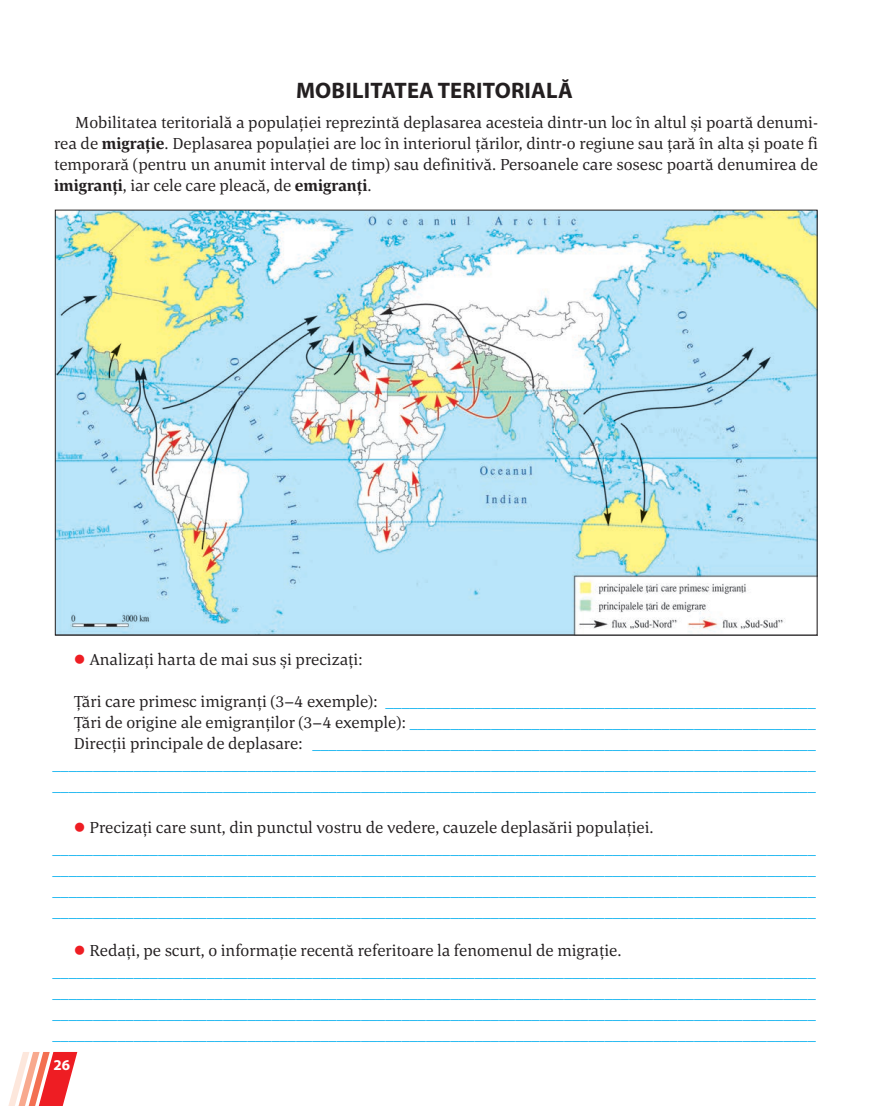
<style>
.page{position:relative;width:872px;height:1106px;background:#fff}
.page>*{position:absolute;margin:0;border:0;box-sizing:border-box;transform-origin:0 0}
.t1{font:700 22.5px "Myriad Pro";letter-spacing:.01em;color:#231f20}
.t2{font:16.5px/21px "Corda";color:#00aeef}
.t3{font:16.5px/21px "Corda";color:#231f20;text-align:justify}
.t4{font:700 15px "Myriad Pro";color:#fff}
.s1{font-weight:700}
.s2{color:#ee1d23}
.s3{color:#231f20}
</style>
<div class="page">
<svg style="left:8px;top:1052px;width:69px;height:54px"></svg>
<img style="left:57px;top:212px;width:758px;height:421px">
<h1 class="t1" style="left:296px;top:76px;width:278px">MOBILITATEA TERITORIALĂ</h1>
<p class="t3" style="left:54px;top:111px;width:765px;text-indent:21px">Mobilitatea teritorială a populației reprezintă deplasarea acesteia dintr-un loc în altul și poartă denumi&shy;rea de <span class="s1">migrație</span>. Deplasarea populației are loc în interiorul țărilor, dintr-o regiune sau țară în alta și poate fi temporară (pentru un anumit interval de timp) sau definitivă. Persoanele care sosesc poartă denumirea de <span class="s1">imigranți</span>, iar cele care pleacă, de <span class="s1">emigranți</span>.</p>
<p class="t3" style="left:74px;top:648px;width:290px"><span class="s2">●</span> Analizați harta de mai sus și precizați:</p>
<p class="t2" style="left:52px;top:690px;width:765px;text-align:right"><span class="s3">Țări care primesc imigranți (3–4 exemple):</span> _____________________________________________________ <span class="s3">Țări de origine ale emigranților (3–4 exemple):</span> __________________________________________________ <span class="s3">Direcții principale de deplasare:</span> ______________________________________________________________ ______________________________________________________________________________________________ ______________________________________________________________________________________________</p>
<p class="t2" style="left:52px;top:816px;width:765px;text-indent:21px"><span class="s2">●</span> <span class="s3">Precizați care sunt, din punctul vostru de vedere, cauzele deplasării populației. </span>______________________________________________________________________________________________ ______________________________________________________________________________________________ ______________________________________________________________________________________________ ______________________________________________________________________________________________</p>
<p class="t2" style="left:52px;top:939px;width:765px;text-indent:21px"><span class="s2">●</span> <span class="s3">Redați, pe scurt, o informație recentă referitoare la fenomenul de migrație. </span>______________________________________________________________________________________________ ______________________________________________________________________________________________ ______________________________________________________________________________________________ ______________________________________________________________________________________________</p>
<p class="t4" style="left:53px;top:1055px;width:18px">26</p>
</div>
